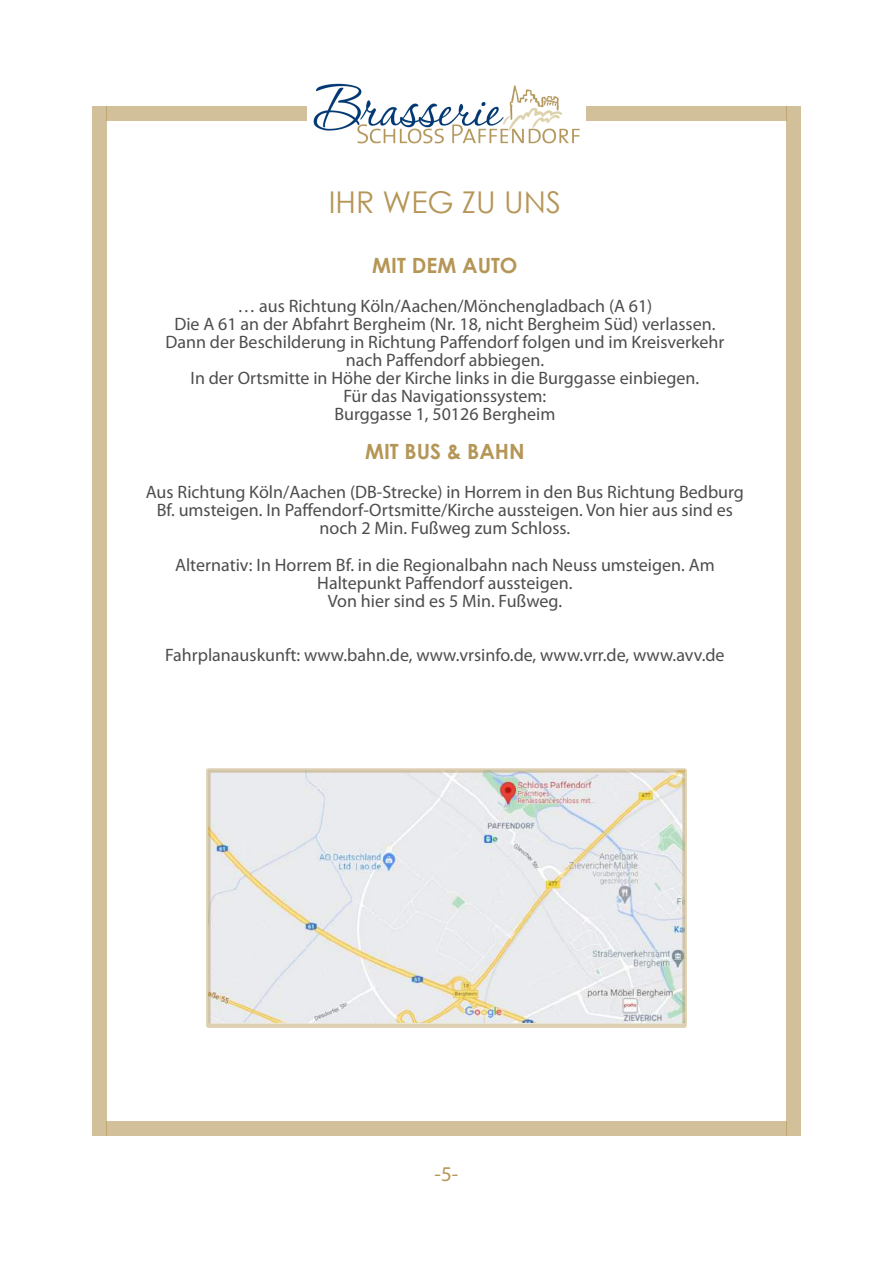
<style>
.page{position:relative;width:893px;height:1263px;background:#fff}
.page>*{position:absolute;margin:0;border:0;box-sizing:border-box;transform-origin:0 0}
.t1{font:30px "Century Gothic";color:#b59657}
.t2{font:700 21px "Century Gothic";color:#b59657}
.t3{font:21px "Myriad Pro";color:#b59657}
.t4{font:18px/18px "Myriad Pro";color:#4d4d4d;text-align:center}
</style>
<div class="page">
<div style="left:106px;top:106px;width:213px;height:14px;background:#d2c09a"></div>
<div style="left:574px;top:106px;width:213px;height:14px;background:#d2c09a"></div>
<div style="left:106px;top:1121px;width:681px;height:14px;background:#d2c09a"></div>
<div style="left:92px;top:106px;width:14px;height:1029px;background:#d2c09a"></div>
<div style="left:787px;top:106px;width:14px;height:1029px;background:#d2c09a"></div>
<img style="left:308px;top:83px;width:277px;height:61px">
<img style="left:211px;top:773px;width:471px;height:249px">
<h1 class="t1" style="left:329px;top:191px;width:234px">IHR WEG ZU UNS</h1>
<p class="t2" style="left:372px;top:258px;width:147px">MIT DEM AUTO</p>
<p class="t4" style="left:165px;top:299px;width:560px">… aus Richtung Köln/Aachen/Mönchengladbach (A 61)<br>Die A 61 an der Abfahrt Bergheim (Nr. 18, nicht Bergheim Süd) verlassen.<br>Dann der Beschilderung in Richtung Paffendorf folgen und im Kreisverkehr nach Paffendorf abbiegen.<br>In der Ortsmitte in Höhe der Kirche links in die Burggasse einbiegen.<br>Für das Navigationssystem:<br>Burggasse 1, 50126 Bergheim</p>
<p class="t2" style="left:365px;top:444px;width:161px">MIT BUS &amp; BAHN</p>
<p class="t4" style="left:146px;top:485px;width:600px">Aus Richtung Köln/Aachen (DB-Strecke) in Horrem in den Bus Richtung Bedburg<br>Bf. umsteigen. In Paffendorf-Ortsmitte/Kirche aussteigen. Von hier aus sind es noch 2 Min. Fußweg zum Schloss.</p>
<p class="t4" style="left:175px;top:557px;width:541px">Alternativ: In Horrem Bf. in die Regionalbahn nach Neuss umsteigen. Am<br>Haltepunkt Paffendorf aussteigen.<br>Von hier sind es 5 Min. Fußweg.</p>
<p class="t4" style="left:165px;top:647px;width:561px">Fahrplanauskunft: www.bahn.de, www.vrsinfo.de, www.vrr.de, www.avv.de</p>
<p class="t3" style="left:435px;top:1165px;width:25px">-5-</p>
</div>
